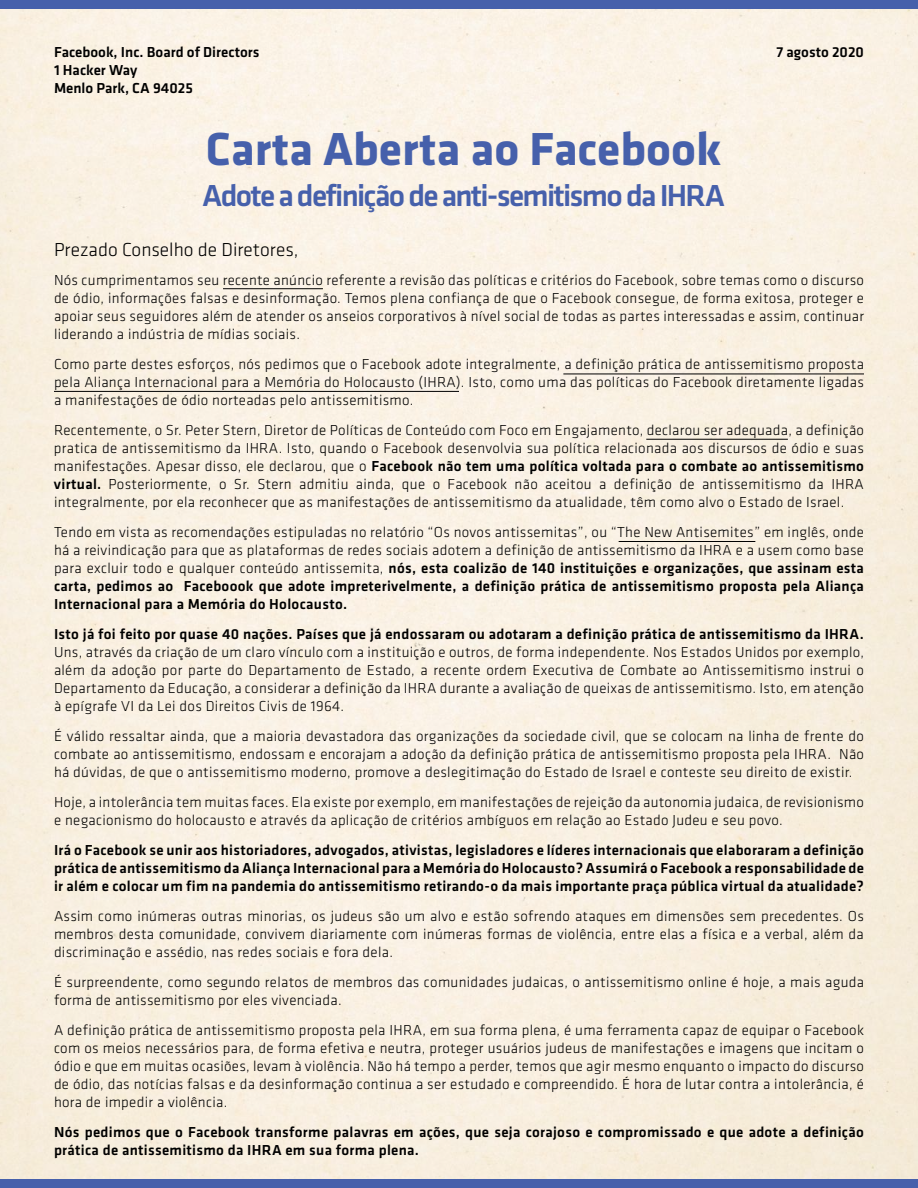
<style>
.page{position:relative;width:918px;height:1188px;background:#fff}
.page>*{position:absolute;margin:0;border:0;box-sizing:border-box;transform-origin:0 0}
.t1{font:700 48px "Klavika";color:#4660ab}
.t2{font:500 31.5px "Klavika";letter-spacing:-.055em;color:#4660ab}
.t3{font:300 19.5px "Klavika";color:#000}
.t4{font:300 15px/18px "Klavika";letter-spacing:.02em;color:#000;text-align:justify}
.t5{font:500 15px/18px "Klavika";letter-spacing:.02em;color:#000;text-align:justify}
.t6{font:500 15px/18px "Klavika";color:#000}
.s1{font-weight:500}
</style>
<div class="page">
<img style="left:0;top:8px;width:918px;height:1172px">
<div style="left:0;top:1180px;width:918px;height:8px;background:#4660ab"></div>
<div style="left:0;top:0;width:918px;height:8px;background:#4660ab"></div>
<hr style="left:223px;top:288px;width:100px;height:1px;background:#000">
<hr style="left:54px;top:391px;width:405px;height:1px;background:#000">
<hr style="left:646px;top:439px;width:142px;height:1px;background:#000">
<hr style="left:619px;top:541px;width:136px;height:1px;background:#000">
<hr style="left:563px;top:374px;width:301px;height:1px;background:#000">
<p class="t6" style="left:54px;top:45px;width:207px">Facebook, Inc. Board of Directors<br>1 Hacker Way<br>Menlo Park, CA 94025</p>
<p class="t6" style="left:777px;top:45px;width:89px">7 agosto 2020</p>
<h1 class="t1" style="left:206px;top:120px;width:517px">Carta Aberta ao Facebook</h1>
<h2 class="t2" style="left:202px;top:184px;width:524px">Adote a definição de anti-semitismo da IHRA</h2>
<h3 class="t3" style="left:54px;top:239px;width:246px">Prezado Conselho de Diretores,</h3>
<p class="t4" style="left:54px;top:271px;width:812px">Nós cumprimentamos seu recente anúncio referente a revisão das políticas e critérios do Facebook, sobre temas como o discurso de ódio, informações falsas e desinformação. Temos plena confiança de que o Facebook consegue, de forma exitosa, proteger e apoiar seus seguidores além de atender os anseios corporativos à nível social de todas as partes interessadas e assim, continuar liderando a indústria de mídias sociais.</p>
<p class="t4" style="left:54px;top:355px;width:812px">Como parte destes esforços, nós pedimos que o Facebook adote integralmente, a definição prática de antissemitismo proposta pela Aliança Internacional para a Memória do Holocausto (IHRA). Isto, como uma das políticas do Facebook diretamente ligadas a manifestações de ódio norteadas pelo antissemitismo.</p>
<p class="t4" style="left:54px;top:421px;width:812px">Recentemente, o Sr. Peter Stern, Diretor de Políticas de Conteúdo com Foco em Engajamento, declarou ser adequada, a definição pratica de antissemitismo da IHRA. Isto, quando o Facebook desenvolvia sua política relacionada aos discursos de ódio e suas manifestações. Apesar disso, ele declarou, que o <span class="s1">Facebook não tem uma política voltada para o combate ao antissemitismo virtual.</span> Posteriormente, o Sr. Stern admitiu ainda, que o Facebook não aceitou a definição de antissemitismo da IHRA integralmente, por ela reconhecer que as manifestações de antissemitismo da atualidade, têm como alvo o Estado de Israel.</p>
<p class="t4" style="left:54px;top:523px;width:812px">Tendo em vista as recomendações estipuladas no relatório “Os novos antissemitas”, ou “The New Antisemites” em inglês, onde há a reivindicação para que as plataformas de redes sociais adotem a definição de antissemitismo da IHRA e a usem como base para excluir todo e qualquer conteúdo antissemita, <span class="s1">nós, esta coalizão de 140 instituições e organizações, que assinam esta carta, pedimos ao Faceboook que adote impreterivelmente, a definição prática de antissemitismo proposta pela Aliança Internacional para a Memória do Holocausto.</span></p>
<p class="t5" style="left:54px;top:626px;width:811px">Isto já foi feito por quase 40 nações. Países que já endossaram ou adotaram a definição prática de antissemitismo da IHRA.</p>
<p class="t4" style="left:54px;top:643px;width:812px">Uns, através da criação de um claro vínculo com a instituição e outros, de forma independente. Nos Estados Unidos por exemplo, além da adoção por parte do Departamento de Estado, a recente ordem Executiva de Combate ao Antissemitismo instrui o Departamento da Educação, a considerar a definição da IHRA durante a avaliação de queixas de antissemitismo. Isto, em atenção à epígrafe VI da Lei dos Direitos Civis de 1964.</p>
<p class="t4" style="left:54px;top:727px;width:812px">É válido ressaltar ainda, que a maioria devastadora das organizações da sociedade civil, que se colocam na linha de frente do combate ao antissemitismo, endossam e encorajam a adoção da definição prática de antissemitismo proposta pela IHRA. Não há dúvidas, de que o antissemitismo moderno, promove a deslegitimação do Estado de Israel e conteste seu direito de existir.</p>
<p class="t4" style="left:54px;top:793px;width:811px">Hoje, a intolerância tem muitas faces. Ela existe por exemplo, em manifestações de rejeição da autonomia judaica, de revisionismo e negacionismo do holocausto e através da aplicação de critérios ambíguos em relação ao Estado Judeu e seu povo.</p>
<p class="t5" style="left:54px;top:842px;width:812px">Irá o Facebook se unir aos historiadores, advogados, ativistas, legisladores e líderes internacionais que elaboraram a definição prática de antissemitismo da Aliança Internacional para a Memória do Holocausto? Assumirá o Facebook a responsabilidade de ir além e colocar um fim na pandemia do antissemitismo retirando-o da mais importante praça pública virtual da atualidade?</p>
<p class="t4" style="left:54px;top:907px;width:812px">Assim como inúmeras outras minorias, os judeus são um alvo e estão sofrendo ataques em dimensões sem precedentes. Os membros desta comunidade, convivem diariamente com inúmeras formas de violência, entre elas a física e a verbal, além da discriminação e assédio, nas redes sociais e fora dela.</p>
<p class="t4" style="left:54px;top:973px;width:812px">É surpreendente, como segundo relatos de membros das comunidades judaicas, o antissemitismo online é hoje, a mais aguda forma de antissemitismo por eles vivenciada.</p>
<p class="t4" style="left:54px;top:1021px;width:812px">A definição prática de antissemitismo proposta pela IHRA, em sua forma plena, é uma ferramenta capaz de equipar o Facebook com os meios necessários para, de forma efetiva e neutra, proteger usuários judeus de manifestações e imagens que incitam o ódio e que em muitas ocasiões, levam à violência. Não há tempo a perder, temos que agir mesmo enquanto o impacto do discurso de ódio, das notícias falsas e da desinformação continua a ser estudado e compreendido. É hora de lutar contra a intolerância, é hora de impedir a violência.</p>
<p class="t5" style="left:54px;top:1124px;width:812px">Nós pedimos que o Facebook transforme palavras em ações, que seja corajoso e compromissado e que adote a definição prática de antissemitismo da IHRA em sua forma plena.</p>
</div>
